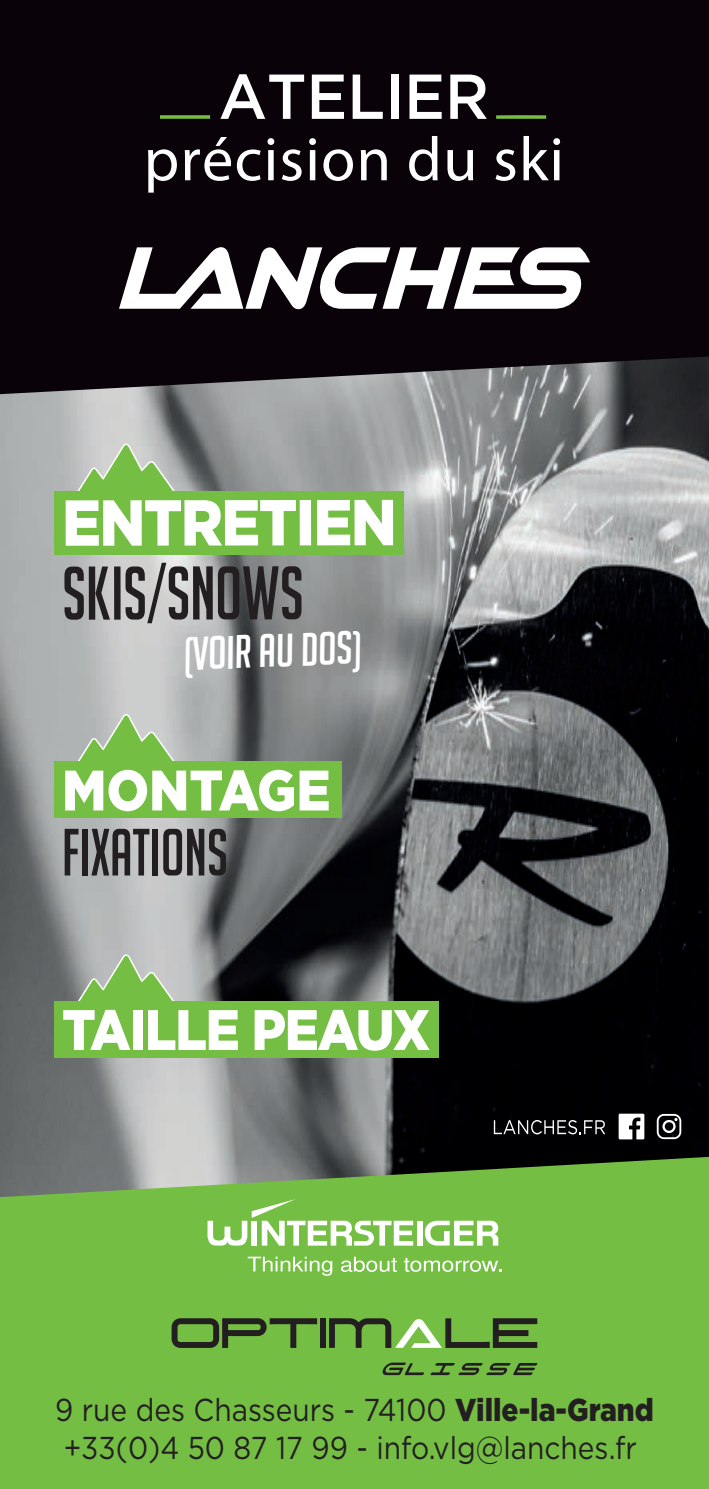
<style>
.page{position:relative;width:709px;height:1489px;background:#fff}
.page>*{position:absolute;margin:0;border:0;box-sizing:border-box;transform-origin:0 0}
.t1{font:74px "Big Noodle Titling";letter-spacing:-.005em;color:#231f20;scale:.9 1}
.t2{font:65px "Big Noodle Titling";color:#231f20;scale:.9 1}
.t3{font:900 64.75px "Gotham";letter-spacing:-.025em;color:#fff;scale:.9 1}
.t4{font:500 63.25px "Gotham";letter-spacing:-.005em;color:#fff}
.t5{font:62.25px "Myriad Pro";letter-spacing:.02em;color:#fff}
.t6{font:900 57px "Gotham";letter-spacing:-.025em;color:#fff;scale:.9 1}
.t7{font:900 57px "Gotham";color:#fff;scale:.9 1}
.t8{font:italic 45.75px "Big Noodle Titling";color:#fff}
.t9{font:31.5px/38px "Gotham";color:#231f20;scale:.89 1}
.s1{font-weight:900}
</style>
<div class="page">
<img style="left:0;top:394px;width:709px;height:762px">
<div style="left:0;top:0;width:709px;height:394px;background:#090208"></div>
<svg style="left:0;top:1156px;width:709px;height:332px;background:#73b946"></svg>
<svg style="left:496px;top:115px;width:50px;height:4px"></svg>
<svg style="left:160px;top:115px;width:50px;height:4px"></svg>
<svg style="left:494px;top:1119px;width:111px;height:15px;background:#3d3d3f"></svg>
<svg style="left:618px;top:1113px;width:26px;height:26px"></svg>
<div style="left:656px;top:1113px;width:25px;height:26px;border:2px solid #fff;border-radius:6px"></div>
<div style="left:662px;top:1119px;width:13px;height:13px;border:2px solid #fff;border-radius:50%"></div>
<svg style="left:172px;top:1318px;width:145px;height:29px;background:#527d34"></svg>
<div style="left:320px;top:1318px;width:6px;height:29px;background:#231f20"></div>
<svg style="left:329px;top:1318px;width:208px;height:29px;background:#659247"></svg>
<svg style="left:382px;top:1362px;width:42px;height:12px"></svg>
<svg style="left:430px;top:1362px;width:107px;height:12px"></svg>
<svg style="left:248px;top:1256px;width:84px;height:19px;background:#95ce70"></svg>
<svg style="left:341px;top:1256px;width:56px;height:15px"></svg>
<svg style="left:404px;top:1257px;width:97px;height:14px"></svg>
<div style="left:417px;top:1220px;width:5px;height:25px;background:#fff"></div>
<svg style="left:425px;top:1220px;width:74px;height:25px"></svg>
<svg style="left:207px;top:1199px;width:206px;height:46px"></svg>
<svg style="left:119px;top:247px;width:471px;height:62px"></svg>
<svg style="left:73px;top:443px;width:107px;height:48px;background:#a4c391"></svg>
<svg style="left:73px;top:714px;width:107px;height:47px;background:#a2c290"></svg>
<svg style="left:73px;top:954px;width:107px;height:47px;background:#9ebd8c"></svg>
<div style="left:54px;top:761px;width:287px;height:57px;background:#74bf43"></div>
<div style="left:54px;top:1001px;width:385px;height:57px;background:#74bf43"></div>
<div style="left:54px;top:491px;width:350px;height:64px;background:#74bf43"></div>
<h3 class="t4" style="left:219px;top:55px;width:272px">ATELIER</h3>
<h3 class="t5" style="left:144px;top:121px;width:422px">précision du ski</h3>
<h3 class="t3" style="left:62px;top:478px;width:373px">ENTRETIEN</h3>
<h1 class="t1" style="left:62px;top:553px;width:270px">SKIS/SNOWS</h1>
<h3 class="t8" style="left:182px;top:629px;width:180px;rotate:-2deg">(voir au dos)</h3>
<h3 class="t7" style="left:62px;top:751px;width:300px">MONTAGE</h3>
<h2 class="t2" style="left:62px;top:817px;width:186px">FIXATIONS</h2>
<h3 class="t6" style="left:62px;top:990px;width:410px">TAILLE PEAUX</h3>
<p class="t9" style="left:55px;top:1390px;width:674px">9 rue des Chasseurs - 74100 <span class="s1">Ville-la-Grand </span>+33(0)4 50 87 17 99 - info.vlg@lanches.fr</p>
</div>
